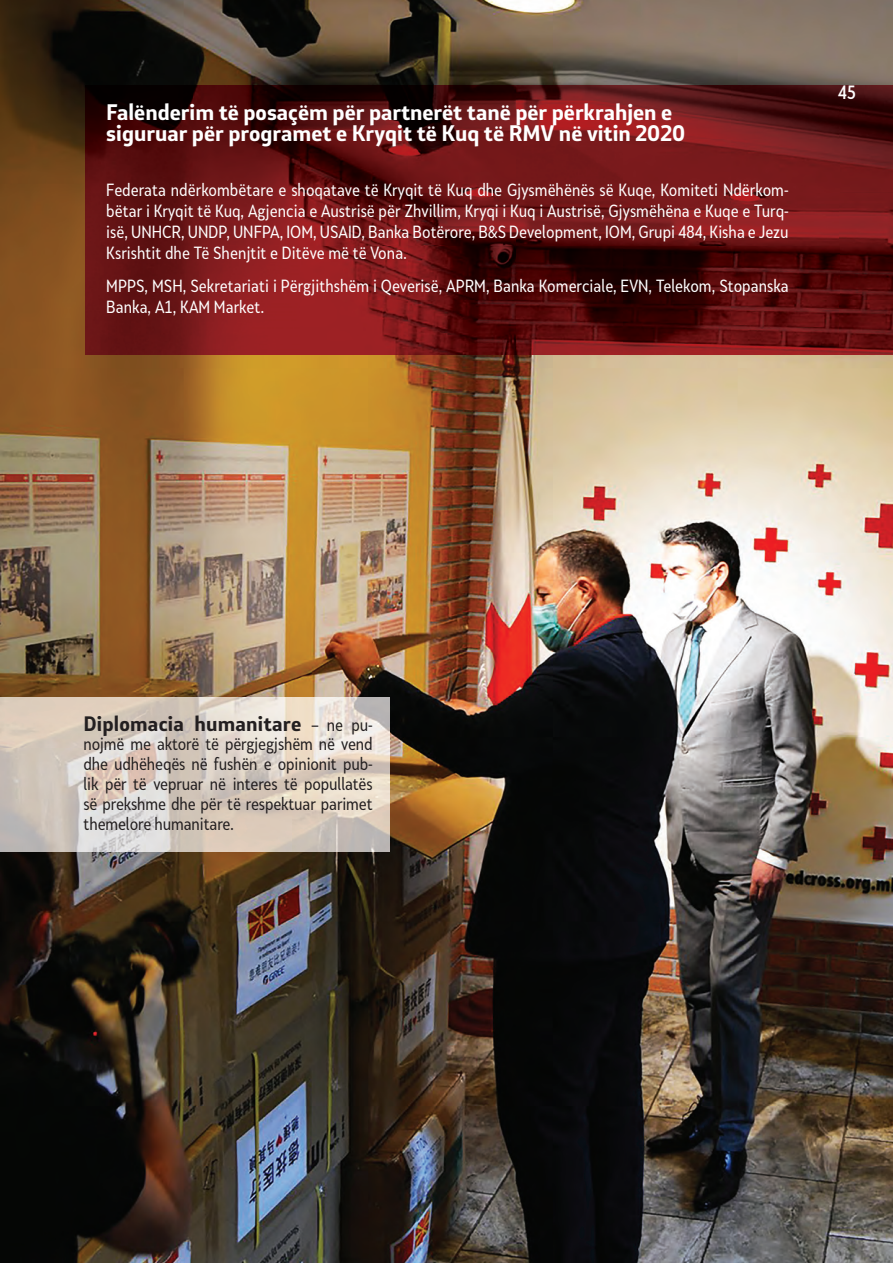
<style>
.page{position:relative;width:893px;height:1263px;background:#fff}
.page>*{position:absolute;margin:0;border:0;box-sizing:border-box;transform-origin:0 0}
.t1{font:700 21px/21px "Stobi Sans";color:#fff}
.t2{font:700 19.5px "Stobi Sans";letter-spacing:.01em;color:#231f20}
.t3{font:500 18px "Skola Sans Cn";color:#fff}
.t4{font:16.5px/21px "Skola Sans Cn";color:#fff;text-align:justify}
.t5{font:16.5px/19.8px "Skola Sans Cn";letter-spacing:-.01em;color:#231f20;text-align:justify}
.s1{font-family:"Skola Sans Cn";font-weight:400;font-size:16.5px}
</style>
<div class="page">
<img style="left:0;top:0;width:893px;height:1263px">
<img style="left:86px;top:86px;width:807px;height:268px">
<img style="left:0;top:697px;width:390px;height:154px">
<p class="t1" style="left:106px;top:101px;width:580px">Falënderim të posaçëm për partnerët tanë për përkrahjen e siguruar për programet e Kryqit të Kuq të RMV në vitin 2020</p>
<p class="t4" style="left:106px;top:179px;width:684px">Federata ndërkombëtare e shoqatave të Kryqit të Kuq dhe Gjysmëhënës së Kuqe, Komiteti Ndërkom&shy;bëtar i Kryqit të Kuq, Agjencia e Austrisë për Zhvillim, Kryqi i Kuq i Austrisë, Gjysmëhëna e Kuqe e Turq&shy;isë, UNHCR, UNDP, UNFPA, IOM, USAID, Banka Botërore, B&amp;S Development, IOM, Grupi 484, Kisha e Jezu Ksrishtit dhe Të Shenjtit e Ditëve më të Vona.</p>
<p class="t4" style="left:106px;top:276px;width:684px">MPPS, MSH, Sekretariati i Përgjithshëm i Qeverisë, APRM, Banka Komerciale, EVN, Telekom, Stopanska<br>Banka, A1, KAM Market.</p>
<p class="t3" style="left:838px;top:81px;width:20px">45</p>
<p class="t2" style="left:84px;top:710px;width:291px">Diplomacia humanitare <span class="s1">– ne pu-</span></p>
<p class="t5" style="left:84px;top:734px;width:291px">nojmë me aktorë të përgjegjshëm në vend dhe udhëheqës në fushën e opinionit pub&shy;lik për të vepruar në interes të popullatës së prekshme dhe për të respektuar parimet themelore humanitare.</p>
</div>
